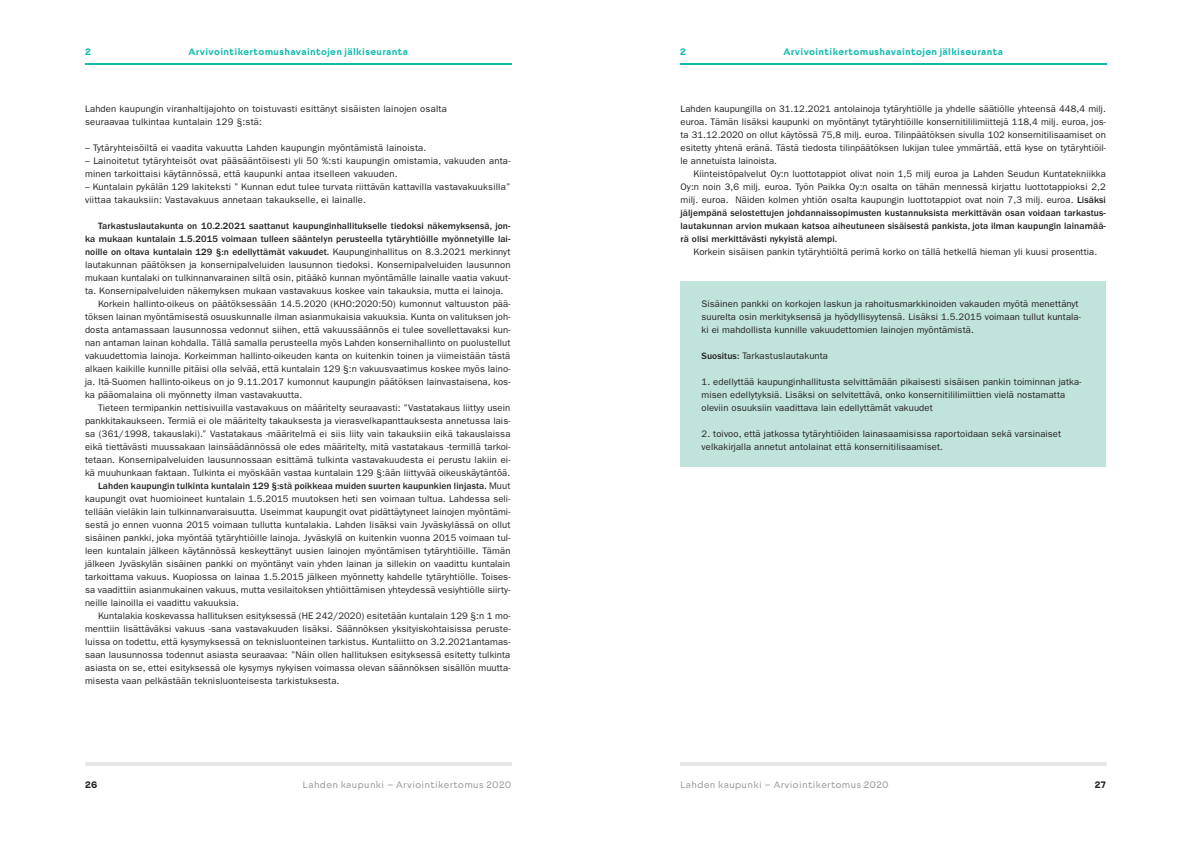
<style>
.page{position:relative;width:1191px;height:842px;background:#fff}
.page>*{position:absolute;margin:0;border:0;box-sizing:border-box;transform-origin:0 0}
.UUSI_leipis_sis{font:9.5px/13px "ITC Franklin Gothic Std";letter-spacing:.01em;color:#231f20;text-align:justify}
.UUSI_leipis{font:9.5px/13px "ITC Franklin Gothic Std";letter-spacing:.02em;color:#231f20}
.UUSI_leipis__laatikk{font:9.5px/13px "ITC Franklin Gothic Std";letter-spacing:.01em;color:#231f20}
.t1{font:700 9.5px "Lahti Sans";letter-spacing:.04em;color:#10baaf}
.t2{font:9.5px "Lahti Sans";letter-spacing:.04em;color:#939598}
.t3{font:700 9.5px "Lahti Sans";color:#231f20}
.s1{font-weight:500}
</style>
<div class="page">
<hr style="left:85px;top:762px;width:426px;height:3px;background:#e6e7e9">
<hr style="left:85px;top:63px;width:426px;height:2px;background:#10baaf">
<hr style="left:680px;top:63px;width:426px;height:2px;background:#10baaf">
<hr style="left:680px;top:762px;width:426px;height:3px;background:#e6e7e9">
<div style="left:680px;top:282px;width:426px;height:185px;background:#c0e3dc"></div>
<p class="t1" style="left:188px;top:46px;width:221px">Arvivointikertomushavaintojen jälkiseuranta</p>
<p class="t1" style="left:783px;top:46px;width:221px">Arvivointikertomushavaintojen jälkiseuranta</p>
<p class="t1" style="left:85px;top:46px;width:7px">2</p>
<p class="t1" style="left:680px;top:46px;width:7px">2</p>
<p class="UUSI_leipis" style="left:85px;top:103px;width:363px">Lahden kaupungin viranhaltijajohto on toistuvasti esittänyt sisäisten lainojen osalta</p>
<p class="UUSI_leipis" style="left:85px;top:116px;width:179px">seuraavaa tulkintaa kuntalain 129 §:stä:</p>
<p class="UUSI_leipis" style="left:85px;top:142px;width:343px">– Tytäryhteisöiltä ei vaadita vakuutta Lahden kaupungin myöntämistä lainoista.</p>
<p class="UUSI_leipis" style="left:85px;top:155px;width:427px">– Lainoitetut tytäryhteisöt ovat pääsääntöisesti yli 50 %:sti kaupungin omistamia, vakuuden anta&shy;minen tarkoittaisi käytännössä, että kaupunki antaa itselleen vakuuden.</p>
<p class="UUSI_leipis" style="left:85px;top:181px;width:427px">– Kuntalain pykälän 129 lakiteksti ” Kunnan edut tulee turvata riittävän kattavilla vastavakuuksilla” viittaa takauksiin: Vastavakuus annetaan takaukselle, ei lainalle.</p>
<p class="UUSI_leipis_sis" style="left:85px;top:220px;width:427px;text-indent:13px"><span class="s1">Tarkastuslautakunta on 10.2.2021 saattanut kaupunginhallitukselle tiedoksi näkemyksensä, jon&shy;ka mukaan kuntalain 1.5.2015 voimaan tulleen sääntelyn perusteella tytäryhtiöille myönnetyille lai&shy;noille on oltava kuntalain 129 §:n edellyttämät vakuudet.</span> Kaupunginhallitus on 8.3.2021 merkinnyt lautakunnan päätöksen ja konsernipalveluiden lausunnon tiedoksi. Konsernipalveluiden lausunnon mukaan kuntalaki on tulkinnanvarainen siltä osin, pitääkö kunnan myöntämälle lainalle vaatia vakuut&shy;ta. Konsernipalveluiden näkemyksen mukaan vastavakuus koskee vain takauksia, mutta ei lainoja.</p>
<p class="UUSI_leipis_sis" style="left:85px;top:298px;width:427px;text-indent:13px">Korkein hallinto-oikeus on päätöksessään 14.5.2020 (KHO:2020:50) kumonnut valtuuston pää&shy;töksen lainan myöntämisestä osuuskunnalle ilman asianmukaisia vakuuksia. Kunta on valituksen joh&shy;dosta antamassaan lausunnossa vedonnut siihen, että vakuussäännös ei tulee sovellettavaksi kun&shy;nan antaman lainan kohdalla. Tällä samalla perusteella myös Lahden konsernihallinto on puolustellut vakuudettomia lainoja. Korkeimman hallinto-oikeuden kanta on kuitenkin toinen ja viimeistään tästä alkaen kaikille kunnille pitäisi olla selvää, että kuntalain 129 §:n vakuusvaatimus koskee myös laino&shy;ja. Itä-Suomen hallinto-oikeus on jo 9.11.2017 kumonnut kaupungin päätöksen lainvastaisena, kos&shy;ka pääomalaina oli myönnetty ilman vastavakuutta.</p>
<p class="UUSI_leipis_sis" style="left:85px;top:402px;width:427px;text-indent:13px">Tieteen termipankin nettisivuilla vastavakuus on määritelty seuraavasti: ”Vastatakaus liittyy usein pankkitakaukseen. Termiä ei ole määritelty takauksesta ja vierasvelkapanttauksesta annetussa lais&shy;sa (361/1998, takauslaki).” Vastatakaus -määritelmä ei siis liity vain takauksiin eikä takauslaissa eikä tiettävästi muussakaan lainsäädännössä ole edes määritelty, mitä vastatakaus -termillä tarkoi&shy;tetaan. Konsernipalveluiden lausunnossaan esittämä tulkinta vastavakuudesta ei perustu lakiin ei&shy;kä muuhunkaan faktaan. Tulkinta ei myöskään vastaa kuntalain 129 §:ään liittyvää oikeuskäytäntöä.</p>
<p class="UUSI_leipis_sis" style="left:85px;top:480px;width:427px;text-indent:13px"><span class="s1">Lahden kaupungin tulkinta kuntalain 129 §:stä poikkeaa muiden suurten kaupunkien linjasta.</span> Muut kaupungit ovat huomioineet kuntalain 1.5.2015 muutoksen heti sen voimaan tultua. Lahdessa seli&shy;tellään vieläkin lain tulkinnanvaraisuutta. Useimmat kaupungit ovat pidättäytyneet lainojen myöntämi&shy;sestä jo ennen vuonna 2015 voimaan tullutta kuntalakia. Lahden lisäksi vain Jyväskylässä on ollut sisäinen pankki, joka myöntää tytäryhtiöille lainoja. Jyväskylä on kuitenkin vuonna 2015 voimaan tul&shy;leen kuntalain jälkeen käytännössä keskeyttänyt uusien lainojen myöntämisen tytäryhtiöille. Tämän jälkeen Jyväskylän sisäinen pankki on myöntänyt vain yhden lainan ja sillekin on vaadittu kuntalain tarkoittama vakuus. Kuopiossa on lainaa 1.5.2015 jälkeen myönnetty kahdelle tytäryhtiölle. Toises&shy;sa vaadittiin asianmukainen vakuus, mutta vesilaitoksen yhtiöittämisen yhteydessä vesiyhtiölle siirty&shy;neille lainoilla ei vaadittu vakuuksia.</p>
<p class="UUSI_leipis_sis" style="left:85px;top:610px;width:427px;text-indent:13px">Kuntalakia koskevassa hallituksen esityksessä (HE 242/2020) esitetään kuntalain 129 §:n 1 mo&shy;menttiin lisättäväksi vakuus -sana vastavakuuden lisäksi. Säännöksen yksityiskohtaisissa peruste&shy;luissa on todettu, että kysymyksessä on teknisluonteinen tarkistus. Kuntaliitto on 3.2.2021antamas&shy;saan lausunnossa todennut asiasta seuraavaa: ”Näin ollen hallituksen esityksessä esitetty tulkinta asiasta on se, ettei esityksessä ole kysymys nykyisen voimassa olevan säännöksen sisällön muutta&shy;misesta vaan pelkästään teknisluonteisesta tarkistuksesta.</p>
<p class="UUSI_leipis" style="left:680px;top:103px;width:427px;text-align:justify">Lahden kaupungilla on 31.12.2021 antolainoja tytäryhtiölle ja yhdelle säätiölle yhteensä 448,4 milj. euroa. Tämän lisäksi kaupunki on myöntänyt tytäryhtiöille konsernitililimiittejä 118,4 milj. euroa, jos&shy;ta 31.12.2020 on ollut käytössä 75,8 milj. euroa. Tilinpäätöksen sivulla 102 konsernitilisaamiset on esitetty yhtenä eränä. Tästä tiedosta tilinpäätöksen lukijan tulee ymmärtää, että kyse on tytäryhtiöil&shy;le annetuista lainoista.</p>
<p class="UUSI_leipis_sis" style="left:680px;top:168px;width:427px;text-indent:13px">Kiinteistöpalvelut Oy:n luottotappiot olivat noin 1,5 milj euroa ja Lahden Seudun Kuntatekniikka Oy:n noin 3,6 milj. euroa. Työn Paikka Oy:n osalta on tähän mennessä kirjattu luottotappioksi 2,2 milj. euroa. Näiden kolmen yhtiön osalta kaupungin luottotappiot ovat noin 7,3 milj. euroa. <span class="s1">Lisäksi jäljempänä selostettujen johdannaissopimusten kustannuksista merkittävän osan voidaan tarkastus&shy;lautakunnan arvion mukaan katsoa aiheutuneen sisäisestä pankista, jota ilman kaupungin lainamää&shy;rä olisi merkittävästi nykyistä alempi.</span></p>
<p class="UUSI_leipis_sis" style="left:693px;top:246px;width:405px">Korkein sisäisen pankin tytäryhtiöltä perimä korko on tällä hetkellä hieman yli kuusi prosenttia.</p>
<p class="UUSI_leipis__laatikk" style="left:701px;top:298px;width:381px">Sisäinen pankki on korkojen laskun ja rahoitusmarkkinoiden vakauden myötä menettänyt suurelta osin merkityksensä ja hyödyllisyytensä. Lisäksi 1.5.2015 voimaan tullut kuntala&shy;ki ei mahdollista kunnille vakuudettomien lainojen myöntämistä.</p>
<p class="UUSI_leipis__laatikk" style="left:701px;top:350px;width:128px"><span class="s1">Suositus:</span> Tarkastuslautakunta</p>
<p class="UUSI_leipis__laatikk" style="left:701px;top:376px;width:381px">1. edellyttää kaupunginhallitusta selvittämään pikaisesti sisäisen pankin toiminnan jatka&shy;misen edellytyksiä. Lisäksi on selvitettävä, onko konsernitililimiittien vielä nostamatta oleviin osuuksiin vaadittava lain edellyttämät vakuudet</p>
<p class="UUSI_leipis__laatikk" style="left:701px;top:428px;width:361px">2. toivoo, että jatkossa tytäryhtiöiden lainasaamisissa raportoidaan sekä varsinaiset velkakirjalla annetut antolainat että konsernitilisaamiset.</p>
<p class="t3" style="left:85px;top:779px;width:14px">26</p>
<p class="t2" style="left:680px;top:779px;width:210px">Lahden kaupunki – Arviointikertomus 2020</p>
<p class="t2" style="left:302px;top:779px;width:210px">Lahden kaupunki – Arviointikertomus 2020</p>
<p class="t3" style="left:1094px;top:779px;width:13px">27</p>
</div>
